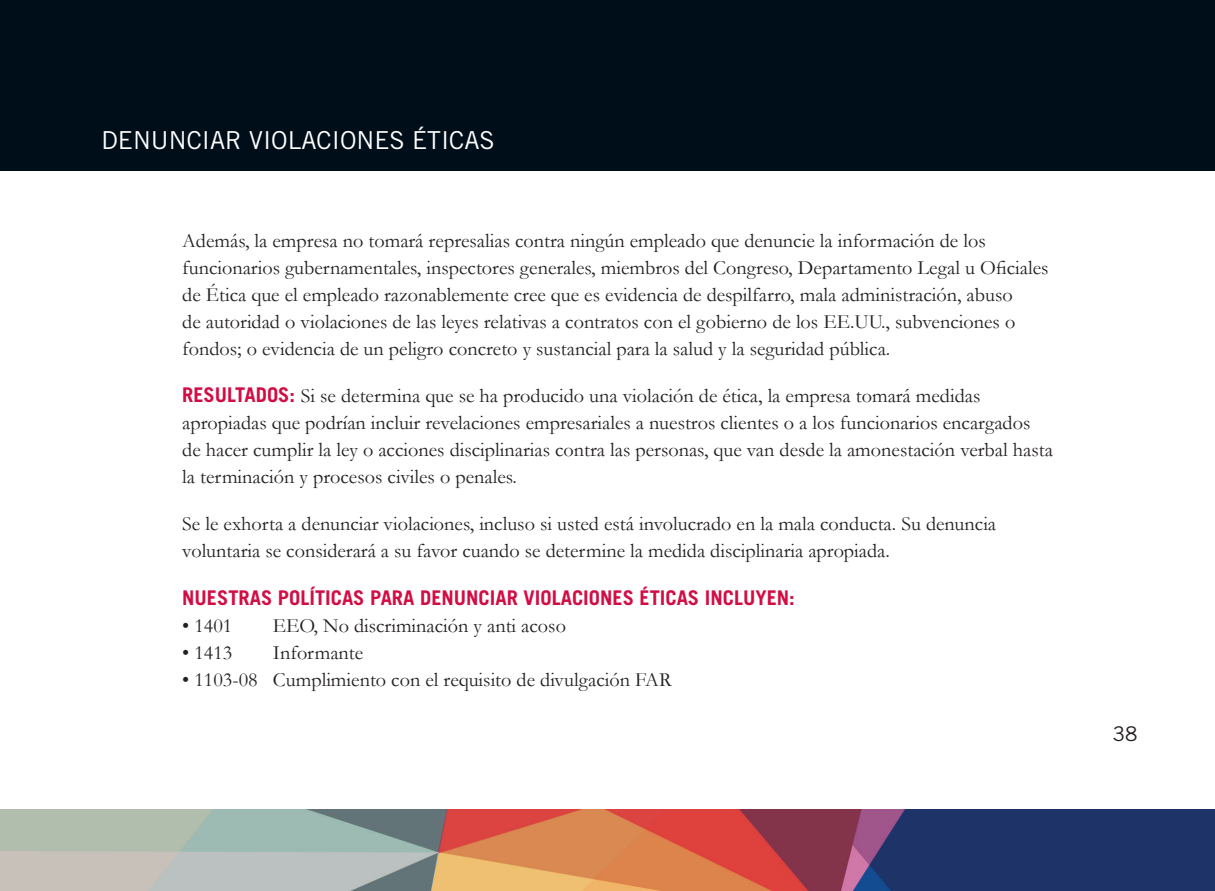
<style>
.page{position:relative;width:1215px;height:891px;background:#fff}
.page>*{position:absolute;margin:0;border:0;box-sizing:border-box;transform-origin:0 0}
.Title_page{font:24.75px "Trade Gothic LT Std";color:#fff}
.Body_Text{font:20.25px/27px "Garamond";color:#231f20}
.Body_Text-2{font:700 20.25px "Trade Gothic LT Std";color:#d20d44}
.Title_page-2{font:20.25px "Trade Gothic LT Std";color:#231f20}
.s1{font-family:"Trade Gothic LT Std";font-weight:700;color:#d20d44}
</style>
<div class="page">
<div style="left:0;top:0;width:1215px;height:170px;background:#000e1a"></div>
<img style="left:0;top:809px;width:1215px;height:81px">
<p class="Title_page" style="left:101px;top:125px;width:395px">DENUNCIAR VIOLACIONES ÉTICAS</p>
<p class="Body_Text" style="left:182px;top:227px;width:868px">Además, la empresa no tomará represalias contra ningún empleado que denuncie la información de los funcionarios gubernamentales, inspectores generales, miembros del Congreso, Departamento Legal u Oficiales de Ética que el empleado razonablemente cree que es evidencia de despilfarro, mala administración, abuso<br>de autoridad o violaciones de las leyes relativas a contratos con el gobierno de los EE.UU., subvenciones o fondos; o evidencia de un peligro concreto y sustancial para la salud y la seguridad pública.</p>
<p class="Body_Text" style="left:182px;top:382px;width:872px"><span class="s1">RESULTADOS:</span> Si se determina que se ha producido una violación de ética, la empresa tomará medidas apropiadas que podrían incluir revelaciones empresariales a nuestros clientes o a los funcionarios encargados de hacer cumplir la ley o acciones disciplinarias contra las personas, que van desde la amonestación verbal hasta la terminación y procesos civiles o penales.</p>
<p class="Body_Text" style="left:182px;top:510px;width:815px">Se le exhorta a denunciar violaciones, incluso si usted está involucrado en la mala conducta. Su denuncia voluntaria se considerará a su favor cuando se determine la medida disciplinaria apropiada.</p>
<p class="Body_Text-2" style="left:182px;top:585px;width:614px">NUESTRAS POLÍTICAS PARA DENUNCIAR VIOLACIONES ÉTICAS INCLUYEN:</p>
<p class="Body_Text" style="left:182px;top:612px;width:52px">• 1401</p>
<p class="Body_Text" style="left:273px;top:612px;width:295px">EEO, No discriminación y anti acoso</p>
<p class="Body_Text" style="left:182px;top:639px;width:52px">• 1413</p>
<p class="Body_Text" style="left:273px;top:639px;width:92px">Informante</p>
<p class="Body_Text" style="left:182px;top:666px;width:491px">• 1103-08 Cumplimiento con el requisito de divulgación FAR</p>
<p class="Title_page-2" style="left:1113px;top:721px;width:26px">38</p>
</div>
